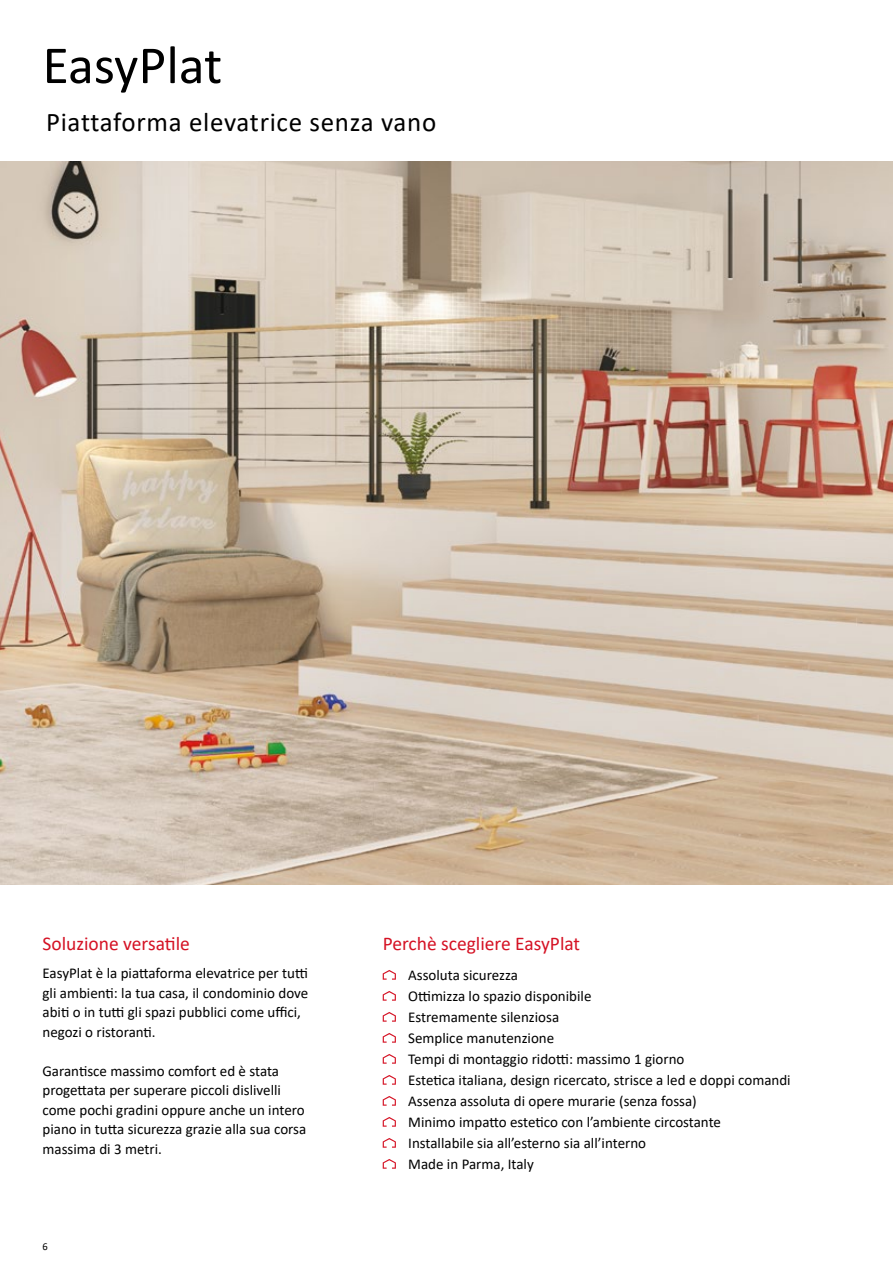
<style>
.page{position:relative;width:893px;height:1263px;background:#fff}
.page>*{position:absolute;margin:0;border:0;box-sizing:border-box;transform-origin:0 0}
.t1{font:54px "Calibri";color:#000}
.t2{font:27px "Calibri";letter-spacing:.025em;color:#000}
.t3{font:19.5px "Calibri";color:#d51224}
.t4{font:15px/21px "Calibri";color:#000}
.t5{font:10.5px "Calibri";color:#000}
</style>
<div class="page">
<img style="left:0;top:162px;width:893px;height:722px">
<svg style="left:383px;top:970px;width:13px;height:10px"></svg>
<svg style="left:383px;top:991px;width:13px;height:10px"></svg>
<svg style="left:383px;top:1012px;width:13px;height:10px"></svg>
<svg style="left:383px;top:1033px;width:13px;height:10px"></svg>
<svg style="left:383px;top:1054px;width:13px;height:10px"></svg>
<svg style="left:383px;top:1075px;width:13px;height:10px"></svg>
<svg style="left:383px;top:1096px;width:13px;height:10px"></svg>
<svg style="left:383px;top:1117px;width:13px;height:10px"></svg>
<svg style="left:383px;top:1138px;width:13px;height:10px"></svg>
<svg style="left:383px;top:1159px;width:13px;height:10px"></svg>
<h1 class="t1" style="left:43px;top:28px;width:181px">EasyPlat</h1>
<h2 class="t2" style="left:46px;top:103px;width:392px">Piattaforma elevatrice senza vano</h2>
<h3 class="t3" style="left:43px;top:930px;width:149px">Soluzione versatile</h3>
<p class="t4" style="left:43px;top:963px;width:267px;line-height:19.5px">EasyPlat è la piattaforma elevatrice per tutti gli ambienti: la tua casa, il condominio dove abiti o in tutti gli spazi pubblici come uffici, negozi o ristoranti.</p>
<p class="t4" style="left:43px;top:1060px;width:265px;line-height:19.5px">Garantisce massimo comfort ed è stata progettata per superare piccoli dislivelli come pochi gradini oppure anche un intero piano in tutta sicurezza grazie alla sua corsa massima di 3 metri.</p>
<p class="t5" style="left:43px;top:1239px;width:7px">6</p>
<h3 class="t3" style="left:383px;top:930px;width:199px">Perchè scegliere EasyPlat</h3>
<p class="t4" style="left:408px;top:964px;width:384px">Assoluta sicurezza<br>Ottimizza lo spazio disponibile<br>Estremamente silenziosa<br>Semplice manutenzione<br>Tempi di montaggio ridotti: massimo 1 giorno<br>Estetica italiana, design ricercato, strisce a led e doppi comandi Assenza assoluta di opere murarie (senza fossa)<br>Minimo impatto estetico con l’ambiente circostante<br>Installabile sia all’esterno sia all’interno<br>Made in Parma, Italy</p>
</div>
